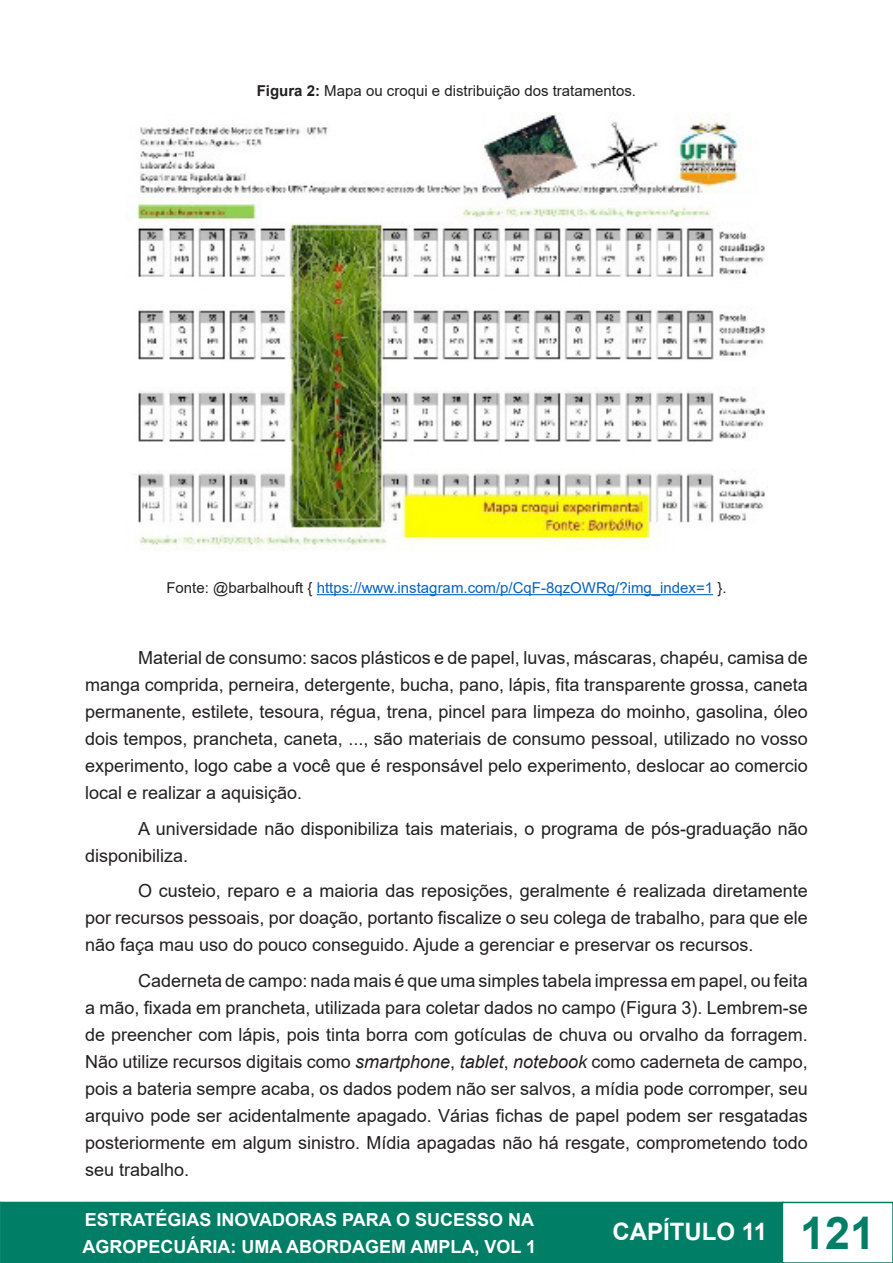
<style>
.page{position:relative;width:893px;height:1263px;background:#fff}
.page>*{position:absolute;margin:0;border:0;box-sizing:border-box;transform-origin:0 0}
.t1{font:700 24px "Arial";color:#fff}
.t2{font:18px/27px "Arial";color:#231f20;text-align:justify}
.t3{font:700 18px/27px "Arial";color:#fff}
.t4{font:15px "Arial";color:#0563c1}
.t5{font:15px "Arial";color:#231f20}
.s1{font-weight:700}
.s2{color:#231f20}
.s3{font-style:italic}
.s4{font-size:45px;color:#007f66}
</style>
<div class="page">
<div style="left:1px;top:1202px;width:782px;height:60px;background:#007f66"></div>
<div style="left:0;top:1202px;width:784px;height:61px;border:2px solid #007f66"></div>
<svg style="left:0;top:1202px;width:1px;height:61px"></svg>
<div style="left:782px;top:1202px;width:111px;height:61px;border:2px solid #007f66"></div>
<hr style="left:317px;top:594px;width:396px;height:1px;background:#0563c1">
<img style="left:136px;top:112px;width:629px;height:437px">
<p class="t5" style="left:257px;top:80px;width:381px"><span class="s1">Figura 2:</span> Mapa ou croqui e distribuição dos tratamentos.</p>
<p class="t4" style="left:166px;top:577px;width:562px"><span class="s2">Fonte: @barbalhouft {</span> https://www.instagram.com/p/CqF-8qzOWRg/?img_index=1 <span class="s2">}.</span></p>
<p class="t2" style="left:85px;top:644px;width:724px;text-indent:53px">Material de consumo: sacos plásticos e de papel, luvas, máscaras, chapéu, camisa de manga comprida, perneira, detergente, bucha, pano, lápis, fita transparente grossa, caneta permanente, estilete, tesoura, régua, trena, pincel para limpeza do moinho, gasolina, óleo dois tempos, prancheta, caneta, ..., são materiais de consumo pessoal, utilizado no vosso experimento, logo cabe a você que é responsável pelo experimento, deslocar ao comercio local e realizar a aquisição.</p>
<p class="t2" style="left:85px;top:815px;width:724px;text-indent:53px">A universidade não disponibiliza tais materiais, o programa de pós-graduação não disponibiliza.</p>
<p class="t2" style="left:85px;top:877px;width:724px;text-indent:53px">O custeio, reparo e a maioria das reposições, geralmente é realizada diretamente por recursos pessoais, por doação, portanto fiscalize o seu colega de trabalho, para que ele não faça mau uso do pouco conseguido. Ajude a gerenciar e preservar os recursos.</p>
<p class="t2" style="left:85px;top:967px;width:724px;text-indent:53px">Caderneta de campo: nada mais é que uma simples tabela impressa em papel, ou feita a mão, fixada em prancheta, utilizada para coletar dados no campo (Figura 3). Lembrem-se de preencher com lápis, pois tinta borra com gotículas de chuva ou orvalho da forragem.<br>Não utilize recursos digitais como <span class="s3">smartphone</span>, <span class="s3">tablet</span>, <span class="s3">notebook</span> como caderneta de campo, pois a bateria sempre acaba, os dados podem não ser salvos, a mídia pode corromper, seu arquivo pode ser acidentalmente apagado. Várias fichas de papel podem ser resgatadas posteriormente em algum sinistro. Mídia apagadas não há resgate, comprometendo todo seu trabalho.</p>
<p class="t3" style="left:82px;top:1206px;width:455px">ESTRATÉGIAS INOVADORAS PARA O SUCESSO NA<br>AGROPECUÁRIA: UMA ABORDAGEM AMPLA, VOL 1</p>
<h1 class="t1" style="left:612px;top:1215px;width:264px">CAPÍTULO 11 <span class="s4">121</span></h1>
</div>
